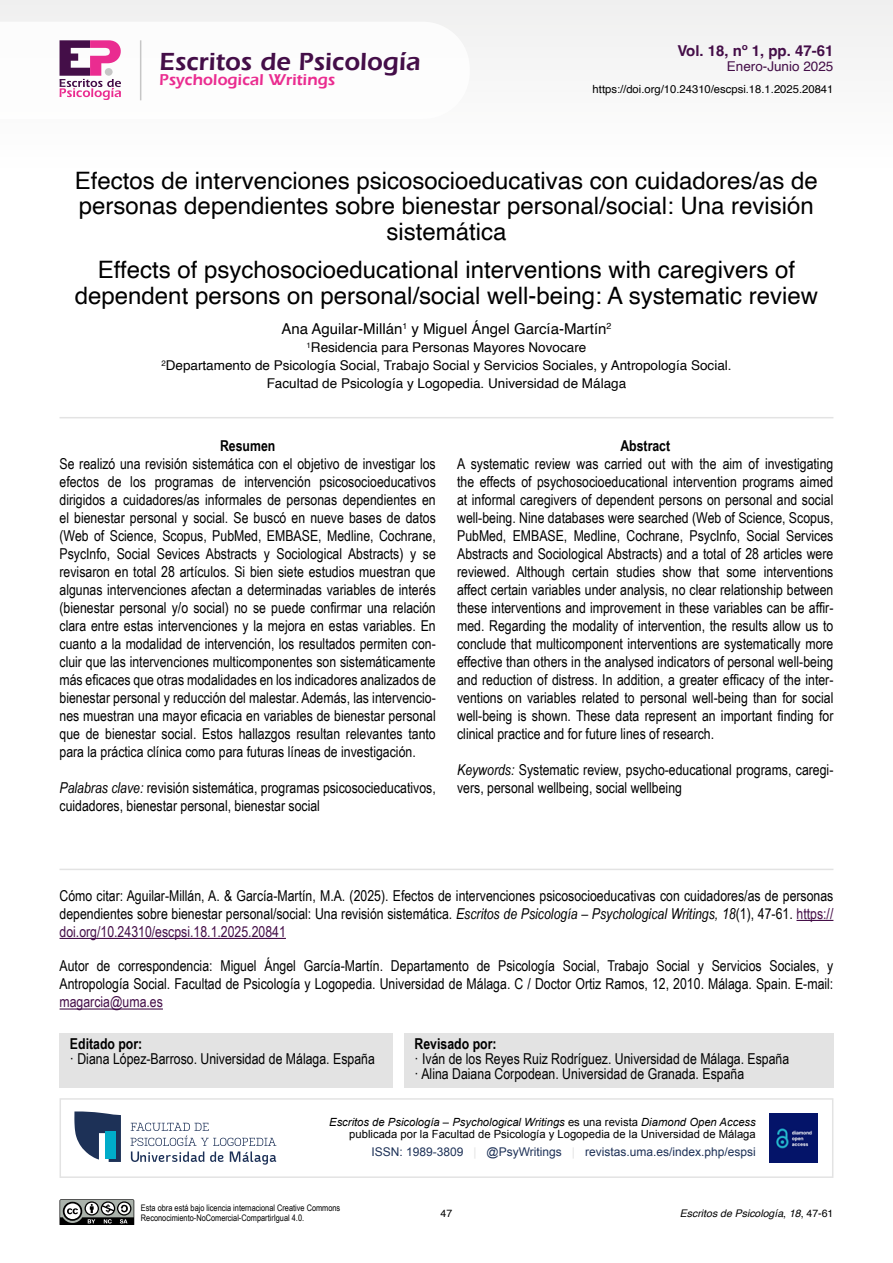
<style>
.page{position:relative;width:893px;height:1263px;background:#fff}
.page>*{position:absolute;margin:0;border:0;box-sizing:border-box;transform-origin:0 0}
.t1{font:25.5px "Erie Black Plain";color:#440e48}
.t2{font:24px/25.5px "Helvetica";color:#000;text-align:center}
.t3{font:16.2px "Erie Black Plain";color:#ea2c90}
.t4{font:15px/18px "Arial Narrow";color:#000}
.t5{font:15px "Helvetica";color:#000}
.t6{font:700 15px "Arial Narrow";color:#000}
.t7{font:700 15px "Helvetica";color:#440e48}
.t8{font:15px "Arial Narrow";color:#440e48}
.t9{font:13.5px/18px "Helvetica";color:#000;text-align:center}
.t10{font:13.5px "Helvetica";color:#440e48}
.t11{font:12px "Arial";color:#1d3157}
.t12{font:11.25px/12px "Arial";color:#000;text-align:right}
.t13{font:11.25px "Helvetica";color:#000}
.t14{font:italic 10.5px "Helvetica";color:#000}
.t15{font:10.5px "Helvetica";color:#000}
.t16{font:9px/10.5px "Arial Narrow";color:#000}
.s1{font-style:italic}
.s2{color:#440e48}
.s3{color:#e3e3e3}
.s4{font-style:normal}
</style>
<div class="page">
<svg style="left:60px;top:1199px;width:74px;height:26px"></svg>
<svg style="left:60px;top:40px;width:61px;height:60px"></svg>
<div style="left:105px;top:68px;width:8px;height:8px;background:#c6c6c6;border-radius:50%"></div>
<hr style="left:140px;top:40px;width:1px;height:60px;background:#c6c6c6">
<hr style="left:60px;top:1008px;width:103px;height:1px;background:#440e48">
<hr style="left:796px;top:920px;width:37px;height:1px;background:#440e48">
<hr style="left:60px;top:938px;width:226px;height:1px;background:#440e48">
<div style="left:404px;top:1033px;width:429px;height:54px;background:#e3e3e3"></div>
<div style="left:60px;top:1033px;width:333px;height:54px;background:#e3e3e3"></div>
<svg style="left:74px;top:1111px;width:47px;height:51px"></svg>
<div style="left:105px;top:1131px;width:10px;height:28px;background:#00acc9"></div>
<svg style="left:130px;top:1123px;width:146px;height:42px"></svg>
<div style="left:60px;top:1098px;width:773px;height:80px;border:2px solid #e3e3e3"></div>
<hr style="left:60px;top:869px;width:773px;height:1px;background:#e3e3e3">
<hr style="left:60px;top:417px;width:773px;height:1px;background:#e3e3e3">
<img style="left:769px;top:1114px;width:49px;height:48px">
<h1 class="t1" style="left:159px;top:46px;width:262px">Escritos de Psicología</h1>
<p class="t3" style="left:159px;top:70px;width:177px">Psychological Writings</p>
<p class="t7" style="left:677px;top:42px;width:158px">Vol. 18, nº 1, pp. 47-61</p>
<p class="t10" style="left:727px;top:56px;width:108px">Enero-Junio 2025</p>
<p class="t13" style="left:593px;top:80px;width:242px">https://doi.org/10.24310/escpsi.18.1.2025.20841</p>
<h2 class="t2" style="left:75px;top:168px;width:745px">Efectos de intervenciones psicosocioeducativas con cuidadores/as de personas dependientes sobre bienestar personal/social: Una revisión sistemática</h2>
<h2 class="t2" style="left:75px;top:258px;width:745px">Effects of psychosocioeducational interventions with caregivers of dependent persons on personal/social well-being: A systematic review</h2>
<p class="t5" style="left:282px;top:318px;width:331px">Ana Aguilar-Millán<sup>1</sup> y Miguel Ángel García-Martín<sup>2</sup></p>
<p class="t9" style="left:161px;top:339px;width:572px"><sup>1</sup>Residencia para Personas Mayores Novocare<br><sup>2</sup>Departamento de Psicología Social, Trabajo Social y Servicios Sociales, y Antropología Social.<br>Facultad de Psicología y Logopedia. Universidad de Málaga</p>
<p class="t6" style="left:220px;top:434px;width:57px">Resumen</p>
<p class="t4" style="left:60px;top:454px;width:378px;text-align:justify">Se realizó una revisión sistemática con el objetivo de investigar los efectos de los programas de intervención psicosocioeducativos dirigidos a cuidadores/as informales de personas dependientes en el bienestar personal y social. Se buscó en nueve bases de datos (Web of Science, Scopus, PubMed, EMBASE, Medline, Cochrane, PsycInfo, Social Sevices Abstracts y Sociological Abstracts) y se revisaron en total 28 artículos. Si bien siete estudios muestran que algunas intervenciones afectan a determinadas variables de interés (bienestar personal y/o social) no se puede confirmar una relación clara entre estas intervenciones y la mejora en estas variables. En cuanto a la modalidad de intervención, los resultados permiten con&shy;cluir que las intervenciones multicomponentes son sistemáticamente más eficaces que otras modalidades en los indicadores analizados de bienestar personal y reducción del malestar. Además, las intervencio&shy;nes muestran una mayor eficacia en variables de bienestar personal que de bienestar social. Estos hallazgos resultan relevantes tanto para la práctica clínica como para futuras líneas de investigación.</p>
<p class="t4" style="left:60px;top:778px;width:378px"><span class="s1">Palabras clave:</span> revisión sistemática, programas psicosocieducativos, cuidadores, bienestar personal, bienestar social</p>
<p class="t6" style="left:620px;top:434px;width:51px">Abstract</p>
<p class="t4" style="left:457px;top:454px;width:378px;text-align:justify">A systematic review was carried out with the aim of investigating the effects of psychosocioeducational intervention programs aimed at informal caregivers of dependent persons on personal and social well-being. Nine databases were searched (Web of Science, Scopus, PubMed, EMBASE, Medline, Cochrane, PsycInfo, Social Services Abstracts and Sociological Abstracts) and a total of 28 articles were reviewed. Although certain studies show that some interventions affect certain variables under analysis, no clear relationship between these interventions and improvement in these variables can be affir&shy;med. Regarding the modality of intervention, the results allow us to conclude that multicomponent interventions are systematically more effective than others in the analysed indicators of personal well-being and reduction of distress. In addition, a greater efficacy of the inter&shy;ventions on variables related to personal well-being than for social well-being is shown. These data represent an important finding for clinical practice and for future lines of research.</p>
<p class="t4" style="left:457px;top:760px;width:378px"><span class="s1">Keywords:</span> Systematic review, psycho-educational programs, caregi&shy;vers, personal wellbeing, social wellbeing</p>
<p class="t4" style="left:60px;top:886px;width:775px;text-align:justify">Cómo citar: Aguilar-Millán, A. &amp; García-Martín, M.A. (2025). Efectos de intervenciones psicosocioeducativas con cuidadores/as de personas dependientes sobre bienestar personal/social: Una revisión sistemática. <span class="s1">Escritos de Psicología – Psychological Writings, 18</span>(1), 47-61. <span class="s2">https:// doi.org/10.24310/escpsi.18.1.2025.20841</span></p>
<p class="t4" style="left:60px;top:956px;width:775px">Autor de correspondencia: Miguel Ángel García-Martín. Departamento de Psicología Social, Trabajo Social y Servicios Sociales, y<br>Antropología Social. Facultad de Psicología y Logopedia. Universidad de Málaga. C / Doctor Ortiz Ramos, 12, 2010. Málaga. Spain. E-mail:</p>
<p class="t8" style="left:60px;top:991px;width:105px">magarcia@uma.es</p>
<p class="t6" style="left:70px;top:1033px;width:74px">Editado por:</p>
<p class="t4" style="left:70px;top:1049px;width:306px">· Diana López-Barroso. Universidad de Málaga. España</p>
<p class="t6" style="left:415px;top:1033px;width:84px">Revisado por:</p>
<p class="t4" style="left:415px;top:1051px;width:376px;line-height:15px">· Iván de los Reyes Ruiz Rodríguez. Universidad de Málaga. España · Alina Daiana Corpodean. Universidad de Granada. España</p>
<p class="t12" style="left:329px;top:1116px;width:428px"><span class="s1">Escritos de Psicología – Psychological Writings</span> es una revista <span class="s1">Diamond Open Access </span>publicada por la Facultad de Psicología y Logopedia de la Universidad de Málaga</p>
<p class="t11" style="left:371px;top:1144px;width:386px">ISSN: 1989-3809 <span class="s3">|</span> @PsyWritings <span class="s3">|</span> revistas.uma.es/index.php/espsi</p>
<p class="t16" style="left:141px;top:1202px;width:201px">Esta obra está bajo licencia internacional Creative Commons<br>Reconocimiento-NoComercial-CompartirIgual 4.0.</p>
<p class="t15" style="left:441px;top:1205px;width:13px">47</p>
<p class="t14" style="left:680px;top:1205px;width:155px">Escritos de Psicología<span class="s4">,</span> 18<span class="s4">, 47-61</span></p>
</div>
